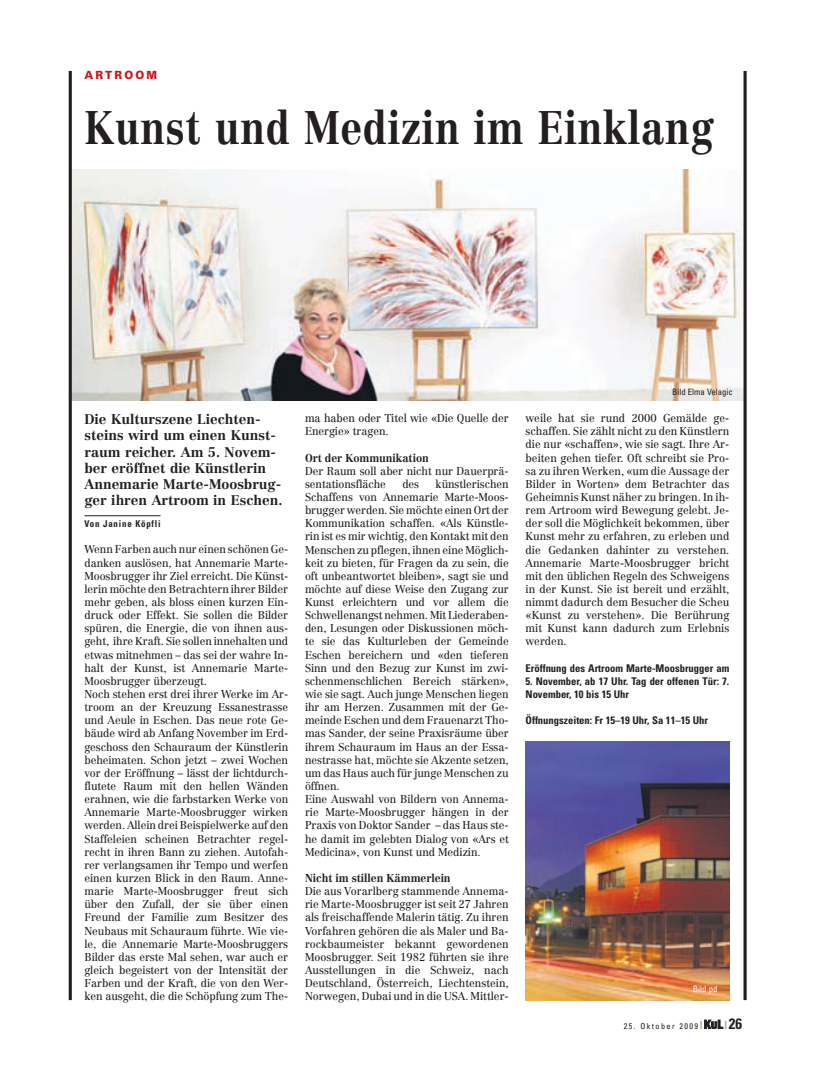
<style>
.page{position:relative;width:815px;height:1071px;background:#fff}
.page>*{position:absolute;margin:0;border:0;box-sizing:border-box;transform-origin:0 0}
.t1{font:700 46.25px "Centennial";letter-spacing:.02em;color:#231f20;scale:.85 1}
.t2{font:700 condensed 15px "Univers";color:#231f20}
.t3{font:700 13.75px/16.2px "Centennial";color:#231f20}
.t4{font:11.25px/13.1px "Centennial";letter-spacing:-.005em;color:#231f20;scale:.95 1}
.t5{font:700 11.25px "Centennial";letter-spacing:-.005em;color:#231f20;scale:.95 1}
.t6{font:900 11.25px "Univers";letter-spacing:.2em;color:#cd151d;scale:.95 1}
.t7{font:700 condensed 10.62px/13.1px "Univers";color:#231f20}
.t8{font:700 condensed 9.38px "Univers";letter-spacing:.09em;color:#231f20;scale:.95 1}
.t9{font:condensed 8.75px "Univers";color:#231f20}
.t10{font:condensed 8.75px "Univers";color:#fff}
.t11{font:condensed 8.12px "Univers";letter-spacing:.175em;color:#231f20}
.s1{font-weight:700;font-size:11.25px;color:#b9ad87}
.s2{font-size:11.25px;color:#b9ad87}
</style>
<div class="page">
<img style="left:72px;top:169px;width:671px;height:231px">
<hr style="left:84px;top:515px;width:77px;height:1px;background:#231f20">
<svg style="left:704px;top:1019px;width:19px;height:9px"></svg>
<hr style="left:69px;top:71px;width:3px;height:928px;background:#231f20">
<svg style="left:743px;top:71px;width:4px;height:928px"></svg>
<img style="left:526px;top:741px;width:203px;height:258px">
<p class="t6" style="left:84px;top:71px;width:78px">ARTROOM</p>
<h1 class="t1" style="left:84px;top:108px;width:742px">Kunst und Medizin im Einklang</h1>
<p class="t3" style="left:84px;top:412px;width:200px">Die Kulturszene Liechten&shy;steins wird um einen Kunst&shy;raum reicher. Am 5. Novem&shy;ber eröffnet die Künstlerin<br>Annemarie Marte-Moosbrug&shy;ger ihren Artroom in Eschen.</p>
<p class="t8" style="left:84px;top:519px;width:82px">Von Janine Köpfli</p>
<p class="t4" style="left:84px;top:543px;width:216px">Wenn Farben auch nur einen schönen Ge&shy;danken auslösen, hat Annemarie Marte-Moosbrugger ihr Ziel erreicht. Die Künst&shy;lerin möchte den Betrachtern ihrer Bilder mehr geben, als bloss einen kurzen Ein&shy;druck oder Effekt. Sie sollen die Bilder spüren, die Energie, die von ihnen aus&shy;geht, ihre Kraft. Sie sollen innehalten und etwas mitnehmen – das sei der wahre In&shy;halt der Kunst, ist Annemarie Marte-Moosbrugger überzeugt.<br>Noch stehen erst drei ihrer Werke im Ar&shy;troom an der Kreuzung Essanestrasse und Aeule in Eschen. Das neue rote Ge&shy;bäude wird ab Anfang November im Erd&shy;geschoss den Schauraum der Künstlerin beheimaten. Schon jetzt – zwei Wochen vor der Eröffnung – lässt der lichtdurch&shy;flutete Raum mit den hellen Wänden erahnen, wie die farbstarken Werke von Annemarie Marte-Moosbrugger wirken werden. Allein drei Beispielwerke auf den Staffeleien scheinen Betrachter regel&shy;recht in ihren Bann zu ziehen. Autofah&shy;rer verlangsamen ihr Tempo und werfen einen kurzen Blick in den Raum. Anne&shy;marie Marte-Moosbrugger freut sich über den Zufall, der sie über einen Freund der Familie zum Besitzer des Neubaus mit Schauraum führte. Wie vie&shy;le, die Annemarie Marte-Moosbruggers Bilder das erste Mal sehen, war auch er gleich begeistert von der Intensität der Farben und der Kraft, die von den Wer&shy;ken ausgeht, die die Schöpfung zum The-</p>
<p class="t4" style="left:305px;top:412px;width:216px">ma haben oder Titel wie «Die Quelle der<br>Energie» tragen.</p>
<p class="t5" style="left:305px;top:453px;width:132px">Ort der Kommunikation</p>
<p class="t4" style="left:305px;top:465px;width:216px">Der Raum soll aber nicht nur Dauerprä&shy;sentationsfläche</p>
<p class="t4" style="left:305px;top:478px;width:216px;text-indent:131px">künstlerischen Schaffens von Annemarie Marte-Moos&shy;brugger werden. Sie möchte einen Ort der Kommunikation schaffen. «Als Künstle&shy;rin ist es mir wichtig, den Kontakt mit den Menschen zu pflegen, ihnen eine Möglich&shy;keit zu bieten, für Fragen da zu sein, die oft unbeantwortet bleiben», sagt sie und möchte auf diese Weise den Zugang zur Kunst erleichtern und vor allem die Schwellenangst nehmen. Mit Liederaben&shy;den, Lesungen oder Diskussionen möch&shy;te sie das Kulturleben der Gemeinde Eschen bereichern und «den tieferen Sinn und den Bezug zur Kunst im zwi&shy;schenmenschlichen Bereich stärken», wie sie sagt. Auch junge Menschen liegen ihr am Herzen. Zusammen mit der Ge&shy;meinde Eschen und dem Frauenarzt Tho&shy;mas Sander, der seine Praxisräume über ihrem Schauraum im Haus an der Essa&shy;nestrasse hat, möchte sie Akzente setzen, um das Haus auch für junge Menschen zu öffnen.<br>Eine Auswahl von Bildern von Annema&shy;rie Marte-Moosbrugger hängen in der Praxis von Doktor Sander – das Haus ste&shy;he damit im gelebten Dialog von «Ars et Medicina», von Kunst und Medizin.</p>
<p class="t5" style="left:305px;top:873px;width:155px">Nicht im stillen Kämmerlein</p>
<p class="t4" style="left:305px;top:885px;width:216px;text-align:justify">Die aus Vorarlberg stammende Annema&shy;rie Marte-Moosbrugger ist seit 27 Jahren als freischaffende Malerin tätig. Zu ihren Vorfahren gehören die als Maler und Ba&shy;rockbaumeister bekannt gewordenen Moosbrugger. Seit 1982 führten sie ihre Ausstellungen in die Schweiz, nach Deutschland, Österreich, Liechtenstein, Norwegen, Dubai und in die USA. Mittler-</p>
<p class="t4" style="left:402px;top:478px;width:19px">des</p>
<p class="t9" style="left:672px;top:388px;width:62px">Bild Elma Velagic</p>
<p class="t4" style="left:526px;top:412px;width:216px;text-align:justify">weile hat sie rund 2000 Gemälde ge&shy;schaffen. Sie zählt nicht zu den Künstlern die nur «schaffen», wie sie sagt. Ihre Ar&shy;beiten gehen tiefer. Oft schreibt sie Pro&shy;sa zu ihren Werken, «um die Aussage der Bilder in Worten» dem Betrachter das Geheimnis Kunst näher zu bringen. In ih&shy;rem Artroom wird Bewegung gelebt. Je&shy;der soll die Möglichkeit bekommen, über Kunst mehr zu erfahren, zu erleben und die Gedanken dahinter zu verstehen.<br>Annemarie Marte-Moosbrugger bricht mit den üblichen Regeln des Schweigens in der Kunst. Sie ist bereit und erzählt, nimmt dadurch dem Besucher die Scheu «Kunst zu verstehen». Die Berührung mit Kunst kann dadurch zum Erlebnis werden.</p>
<p class="t7" style="left:526px;top:662px;width:205px">Eröffnung des Artroom Marte-Moosbrugger am</p>
<p class="t7" style="left:526px;top:675px;width:205px">5. November, ab 17 Uhr. Tag der offenen Tür: 7.<br>November, 10 bis 15 Uhr</p>
<p class="t7" style="left:526px;top:714px;width:184px">Öffnungszeiten: Fr 15–19 Uhr, Sa 11–15 Uhr</p>
<p class="t10" style="left:693px;top:985px;width:26px">Bild pd</p>
<p class="t11" style="left:624px;top:1022px;width:80px">25. Oktober 2009<span class="s1">I</span></p>
<h2 class="t2" style="left:724px;top:1017px;width:19px"><span class="s2">I</span>26</h2>
</div>
